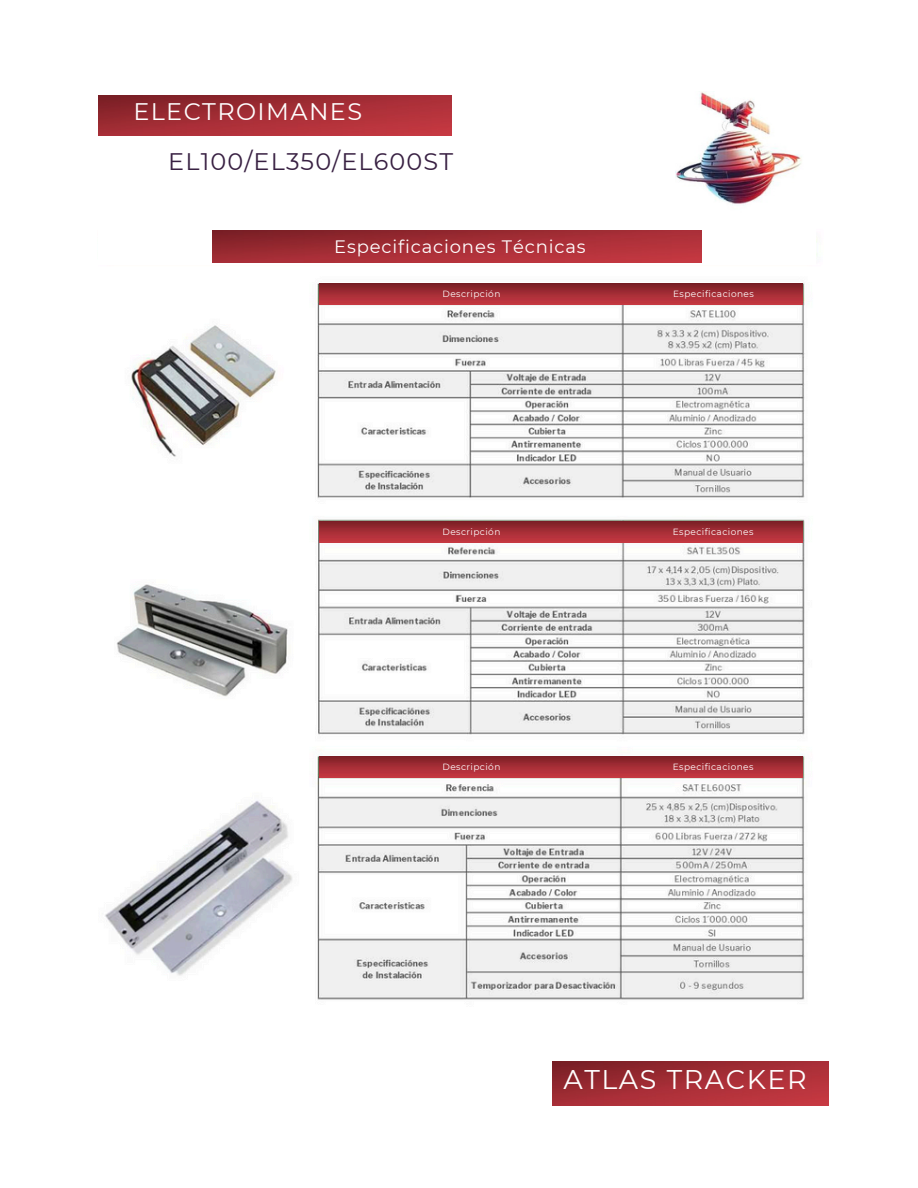
<style>
.page{position:relative;width:918px;height:1188px;background:#fff}
.page>*{position:absolute;margin:0;border:0;box-sizing:border-box;transform-origin:0 0}
.t1{font:27px "Montserrat";letter-spacing:.06em;color:#fff}
.t2{font:24px "Montserrat";letter-spacing:.05em;color:#382042}
.t3{font:24px "Montserrat";letter-spacing:.06em;color:#fff}
.t4{font:18px "Montserrat";letter-spacing:.045em;color:#fff}
.t5{font:9px "Montserrat";letter-spacing:.05em;color:#fff}
</style>
<div class="page">
<img style="left:105px;top:239px;width:712px;height:761px">
<img style="left:98px;top:95px;width:354px;height:40px">
<div style="left:98px;top:211px;width:718px;height:54px;background:#fff"></div>
<img style="left:213px;top:230px;width:489px;height:33px">
<img style="left:553px;top:1062px;width:275px;height:43px">
<img style="left:319px;top:284px;width:484px;height:21px">
<img style="left:319px;top:521px;width:484px;height:22px">
<img style="left:319px;top:756px;width:484px;height:21px">
<img style="left:675px;top:92px;width:127px;height:113px">
<p class="t3" style="left:133px;top:97px;width:230px">ELECTROIMANES</p>
<p class="t2" style="left:168px;top:146px;width:286px">EL100/EL350/EL600ST</p>
<p class="t4" style="left:334px;top:236px;width:253px">Especificaciones Técnicas</p>
<p class="t5" style="left:443px;top:288px;width:59px">Descripción</p>
<h1 class="t5" style="left:673px;top:288px;width:82px">Especificaciones</h1>
<p class="t5" style="left:443px;top:526px;width:59px">Descripción</p>
<p class="t5" style="left:443px;top:761px;width:59px">Descripción</p>
<p class="t5" style="left:673px;top:526px;width:82px">Especificaciones</p>
<p class="t5" style="left:673px;top:761px;width:82px">Especificaciones</p>
<p class="t1" style="left:563px;top:1063px;width:245px">ATLAS TRACKER</p>
</div>
